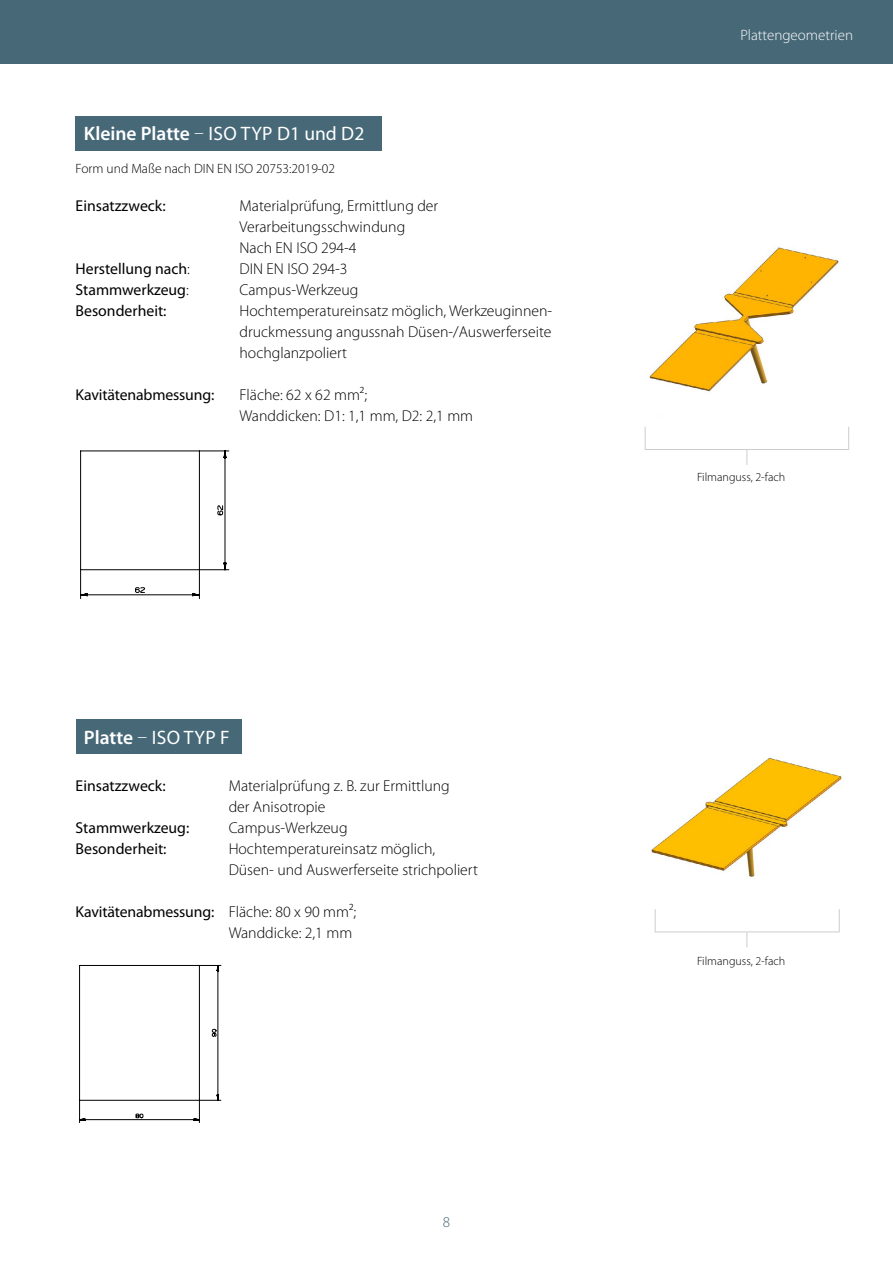
<style>
.page{position:relative;width:893px;height:1263px;background:#fff}
.page>*{position:absolute;margin:0;border:0;box-sizing:border-box;transform-origin:0 0}
.t1{font:19.5px "Myriad Pro";letter-spacing:.015em;color:#fff}
.t2{font:300 15.75px/21px "Myriad Pro";color:#000}
.t3{font:15.75px/21px "Myriad Pro";color:#000}
.t4{font:300 15px "Myriad Pro";color:#fff}
.t5{font:300 15px "Myriad Pro";color:#476877}
.t6{font:300 13.5px "Myriad Pro";color:#000}
.t7{font:300 12px "Myriad Pro";color:#000}
.s1{font-weight:600}
.s2{font-weight:300}
</style>
<div class="page">
<svg style="left:79px;top:965px;width:143px;height:158px"></svg>
<img style="left:651px;top:757px;width:191px;height:120px">
<img style="left:644px;top:246px;width:195px;height:191px">
<svg style="left:80px;top:450px;width:150px;height:149px"></svg>
<div style="left:76px;top:116px;width:306px;height:34px;background:#476877"></div>
<div style="left:76px;top:720px;width:165px;height:34px;background:#476877"></div>
<hr style="left:645px;top:449px;width:204px;height:1px;background:#cdcdcd">
<svg style="left:645px;top:427px;width:1px;height:22px"></svg>
<svg style="left:848px;top:427px;width:1px;height:22px"></svg>
<svg style="left:747px;top:450px;width:1px;height:15px"></svg>
<hr style="left:655px;top:932px;width:184px;height:1px;background:#cdcdcd">
<svg style="left:655px;top:909px;width:1px;height:23px"></svg>
<svg style="left:839px;top:909px;width:1px;height:23px"></svg>
<svg style="left:747px;top:932px;width:1px;height:15px"></svg>
<div style="left:0;top:0;width:893px;height:64px;background:#476877"></div>
<p class="t1" style="left:84px;top:122px;width:282px"><span class="s1">Kleine Platte</span> <span class="s2">–</span> ISO TYP D1 und D2</p>
<p class="t6" style="left:76px;top:161px;width:261px">Form und Maße nach DIN EN ISO 20753:2019-02</p>
<p class="t3" style="left:76px;top:194px;width:92px">Einsatzzweck:</p>
<p class="t3" style="left:76px;top:257px;width:116px;text-align:justify">Herstellung nach<span class="s2">:<br></span>Stammwerkzeug<span class="s2">:<br></span>Besonderheit:</p>
<p class="t3" style="left:76px;top:383px;width:140px">Kavitätenabmessung:</p>
<p class="t2" style="left:239px;top:195px;width:314px">Materialprüfung, Ermittlung der<br>Verarbeitungsschwindung<br>Nach EN ISO 294-4<br>DIN EN ISO 294-3<br>Campus-Werkzeug<br>Hochtemperatureinsatz möglich, Werkzeuginnen&shy;druckmessung angussnah Düsen-/Auswerferseite hochglanzpoliert</p>
<p class="t2" style="left:239px;top:384px;width:235px">Fläche: 62 x 62 mm²;<br>Wanddicken: D1: 1,1 mm, D2: 2,1 mm</p>
<p class="t1" style="left:84px;top:725px;width:147px"><span class="s1">Platte</span> <span class="s2">–</span> ISO TYP F</p>
<p class="t3" style="left:76px;top:775px;width:92px">Einsatzzweck:</p>
<p class="t3" style="left:76px;top:817px;width:115px">Stammwerkzeug:<br>Besonderheit:</p>
<p class="t3" style="left:76px;top:901px;width:140px">Kavitätenabmessung:</p>
<p class="t2" style="left:229px;top:776px;width:251px">Materialprüfung z. B. zur Ermittlung<br>der Anisotropie<br>Campus-Werkzeug<br>Hochtemperatureinsatz möglich,<br>Düsen- und Auswerferseite strichpoliert</p>
<p class="t2" style="left:229px;top:902px;width:129px">Fläche: 80 x 90 mm²;<br>Wanddicke: 2,1 mm</p>
<p class="t5" style="left:443px;top:1214px;width:9px">8</p>
<p class="t4" style="left:741px;top:27px;width:114px">Plattengeometrien</p>
<p class="t7" style="left:697px;top:471px;width:90px">Filmanguss, 2-fach</p>
<p class="t7" style="left:697px;top:954px;width:90px">Filmanguss, 2-fach</p>
</div>
